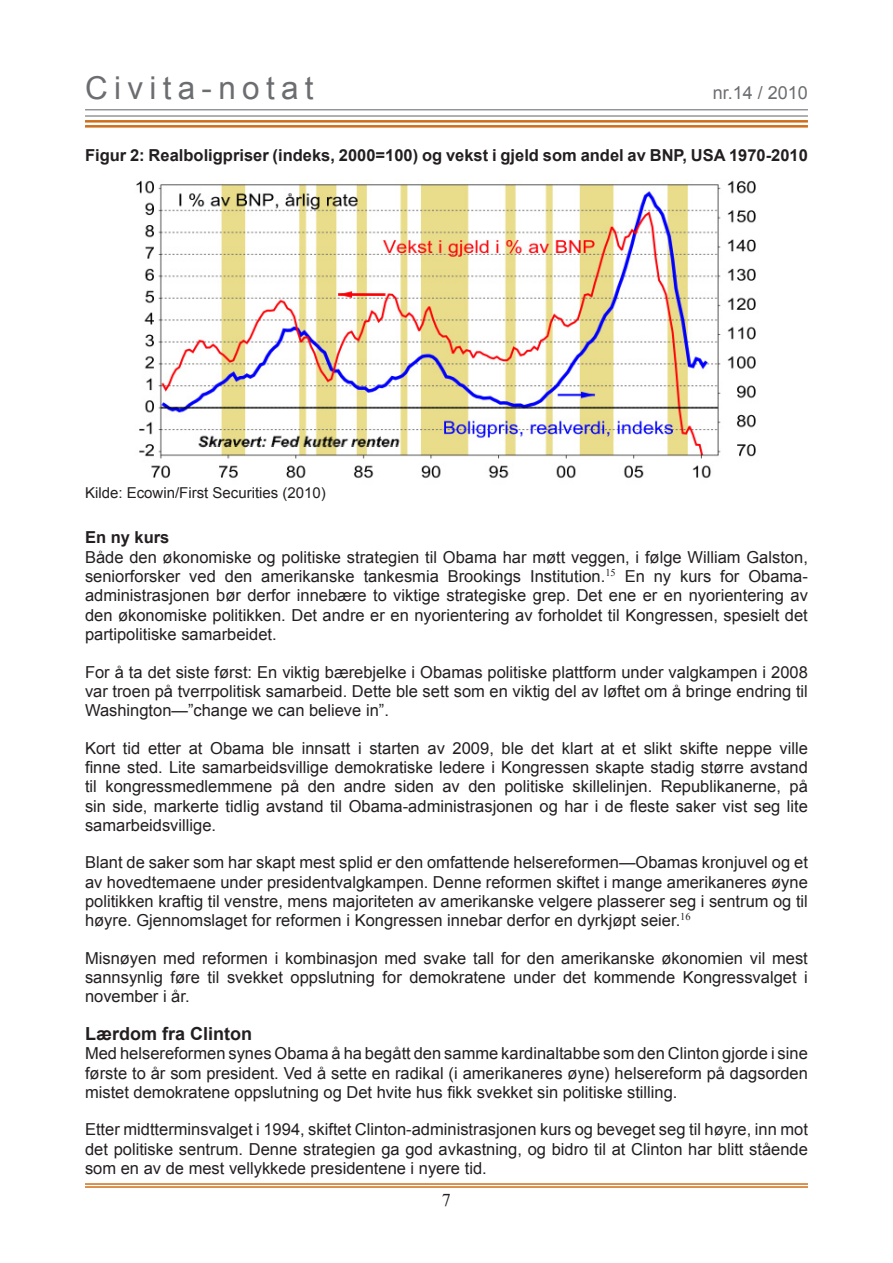
<style>
.page{position:relative;width:893px;height:1263px;background:#fff}
.page>*{position:absolute;margin:0;border:0;box-sizing:border-box;transform-origin:0 0}
.t1{font:31.5px "Arial";letter-spacing:.2em;color:#6c6d70}
.t2{font:700 18px "Arial";color:#231f20}
.t3{font:18px "Arial";color:#6c6d70}
.t4{font:18px "Times New Roman";color:#231f20}
.t5{font:16.5px/19.4px "Arial";color:#231f20;text-align:justify}
.t6{font:700 16.5px "Arial";color:#231f20}
.t7{font:15px "Arial";color:#231f20}
</style>
<div class="page">
<hr style="left:85px;top:1183px;width:723px;height:2px;background:#ce6e18">
<hr style="left:85px;top:1186px;width:723px;height:2px;background:#ce6e18">
<hr style="left:85px;top:120px;width:723px;height:3px;background:#ce6e18">
<hr style="left:85px;top:125px;width:723px;height:3px;background:#ce6e18">
<hr style="left:85px;top:109px;width:723px;height:1px;background:#808285">
<hr style="left:85px;top:115px;width:723px;height:2px;background:#808285">
<img style="left:136px;top:180px;width:620px;height:299px">
<h1 class="t1" style="left:85px;top:68px;width:230px">Civita-notat</h1>
<p class="t3" style="left:713px;top:81px;width:97px">nr.14 / 2010</p>
<p class="t6" style="left:85px;top:144px;width:724px">Figur 2: Realboligpriser (indeks, 2000=100) og vekst i gjeld som andel av BNP, USA 1970-2010</p>
<p class="t7" style="left:85px;top:483px;width:242px">Kilde: Ecowin/First Securities (2010)</p>
<p class="t6" style="left:85px;top:527px;width:86px">En ny kurs</p>
<p class="t5" style="left:85px;top:547px;width:724px">Både den økonomiske og politiske strategien til Obama har møtt veggen, i følge William Galston, seniorforsker ved den amerikanske tankesmia Brookings Institution.<sup>15</sup> En ny kurs for Obama&shy;administrasjonen bør derfor innebære to viktige strategiske grep. Det ene er en nyorientering av den økonomiske politikken. Det andre er en nyorientering av forholdet til Kongressen, spesielt det partipolitiske samarbeidet.</p>
<p class="t5" style="left:85px;top:662px;width:724px">For å ta det siste først: En viktig bærebjelke i Obamas politiske plattform under valgkampen i 2008 var troen på tverrpolitisk samarbeid. Dette ble sett som en viktig del av løftet om å bringe endring til Washington—”change we can believe in”.</p>
<p class="t5" style="left:85px;top:738px;width:724px">Kort tid etter at Obama ble innsatt i starten av 2009, ble det klart at et slikt skifte neppe ville finne sted. Lite samarbeidsvillige demokratiske ledere i Kongressen skapte stadig større avstand til kongressmedlemmene på den andre siden av den politiske skillelinjen. Republikanerne, på sin side, markerte tidlig avstand til Obama-administrasjonen og har i de fleste saker vist seg lite samarbeidsvillige.</p>
<p class="t5" style="left:85px;top:853px;width:724px">Blant de saker som har skapt mest splid er den omfattende helsereformen—Obamas kronjuvel og et av hovedtemaene under presidentvalgkampen. Denne reformen skiftet i mange amerikaneres øyne politikken kraftig til venstre, mens majoriteten av amerikanske velgere plasserer seg i sentrum og til høyre. Gjennomslaget for reformen i Kongressen innebar derfor en dyrkjøpt seier.<sup>16</sup></p>
<p class="t5" style="left:85px;top:948px;width:724px">Misnøyen med reformen i kombinasjon med svake tall for den amerikanske økonomien vil mest sannsynlig føre til svekket oppslutning for demokratene under det kommende Kongressvalget i november i år.</p>
<p class="t2" style="left:85px;top:1022px;width:169px">Lærdom fra Clinton</p>
<p class="t5" style="left:85px;top:1044px;width:724px">Med helsereformen synes Obama å ha begått den samme kardinaltabbe som den Clinton gjorde i sine første to år som president. Ved å sette en radikal (i amerikaneres øyne) helsereform på dagsorden mistet demokratene oppslutning og Det hvite hus fikk svekket sin politiske stilling.</p>
<p class="t5" style="left:85px;top:1120px;width:724px">Etter midtterminsvalget i 1994, skiftet Clinton-administrasjonen kurs og beveget seg til høyre, inn mot det politiske sentrum. Denne strategien ga god avkastning, og bidro til at Clinton har blitt stående som en av de mest vellykkede presidentene i nyere tid.</p>
<p class="t4" style="left:442px;top:1188px;width:10px">7</p>
</div>
